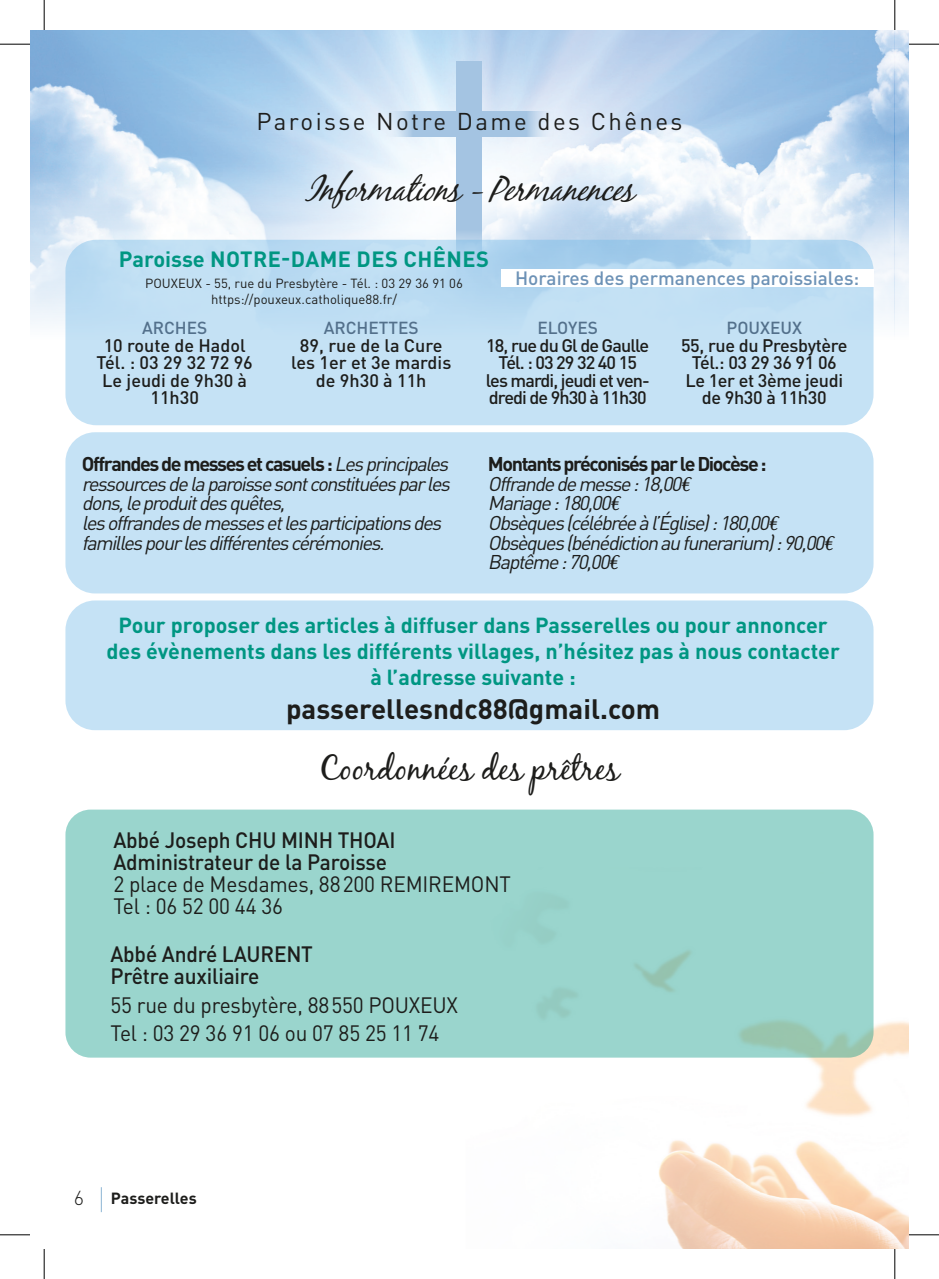
<style>
.page{position:relative;width:939px;height:1279px;background:#fff}
.page>*{position:absolute;margin:0;border:0;box-sizing:border-box;transform-origin:0 0}
.Titre_BlackJack{font:italic 34px "Black Jack";color:#1d1d1b;scale:.95 1}
.t1{font:34px "Black Jack";color:#1d1d1b}
.t2{font:700 27.8px "DIN Pro";color:#1d1d1b}
.t3{font:24px "DIN Pro";letter-spacing:.1em;color:#1d1d1b}
.TXT_COURANT{font:500 22px/22px "DIN Pro";letter-spacing:-.01em;color:#1d1d1b;scale:.95 1}
.TXT_COURANT-2{font:22px "DIN Pro";letter-spacing:-.01em;color:#1d1d1b;scale:.95 1}
.t4{font:700 21.8px "DIN Pro";letter-spacing:.02em;color:#009682}
.t5{font:700 21.6px/25.8px "DIN Pro";color:#009682;text-align:center}
.t6{font:300 20px "DIN Pro";color:#1d1d1b}
.t7{font:italic 19.8px/19.8px "DIN Pro";color:#1d1d1b}
.t8{font:500 19px "DIN Pro";color:#6d92b6}
.t9{font:500 18px/17.4px "DIN Pro";color:#1d1d1b;text-align:center}
.t10{font:500 18px/17.4px "DIN Pro";letter-spacing:-.05em;color:#1d1d1b}
.t11{font:500 18px/17.4px "DIN Pro";letter-spacing:-.02em;color:#1d1d1b;text-align:center}
.t12{font:500 17.2px "DIN Pro";color:#53708b}
.t13{font:700 16px "DIN Pro";color:#1d1d1b}
.t14{font:13px "DIN Pro";color:#1d1d1b}
.s1{font-weight:700;font-style:normal}
.s2{font-family:"Acme Gothic"}
.s3{font-weight:400}
</style>
<div class="page">
<img style="left:30px;top:30px;width:879px;height:522px">
<div style="left:457px;top:61px;width:25px;height:225px;background:#a4c4e2"></div>
<svg style="left:384px;top:111px;width:170px;height:25px;background:#b1cde6"></svg>
<img style="left:659px;top:868px;width:250px;height:381px">
<div style="left:65px;top:600px;width:808px;height:130px;background:#c5e2f5;border-radius:30px"></div>
<div style="left:65px;top:432px;width:808px;height:161px;background:#c5e2f5;border-radius:30px"></div>
<svg style="left:65px;top:240px;width:808px;height:185px;background:#c0dff3"></svg>
<div style="left:501px;top:269px;width:372px;height:18px;background:#fff"></div>
<div style="left:65px;top:810px;width:808px;height:248px;background:#9ad5cd;border-radius:25px"></div>
<svg style="left:101px;top:1187px;width:1px;height:25px"></svg>
<hr style="left:0;top:44px;width:30px;height:1px;background:#000">
<hr style="left:909px;top:44px;width:30px;height:1px;background:#000">
<hr style="left:0;top:1234px;width:30px;height:1px;background:#000">
<hr style="left:909px;top:1234px;width:30px;height:1px;background:#000">
<hr style="left:44px;top:0;width:1px;height:30px;background:#000">
<hr style="left:44px;top:1249px;width:1px;height:30px;background:#000">
<hr style="left:894px;top:0;width:1px;height:30px;background:#000">
<hr style="left:894px;top:1249px;width:1px;height:30px;background:#000">
<p class="t3" style="left:256px;top:103px;width:427px">Paroisse Notre Dame des Chênes</p>
<p class="Titre_BlackJack" style="left:305px;top:168px;width:367px">Informations-Permanences</p>
<p class="t4" style="left:119px;top:241px;width:371px">Paroisse NOTRE-DAME DES CHÊNES</p>
<p class="t14" style="left:145px;top:273px;width:319px">POUXEUX - 55, rue du Presbytère - Tél. : 03 29 36 91 06</p>
<p class="t14" style="left:211px;top:289px;width:187px">https://pouxeux.catholique88.fr/</p>
<p class="t8" style="left:515px;top:263px;width:346px">Horaires des permanences paroissiales:</p>
<p class="t12" style="left:142px;top:314px;width:67px">ARCHES</p>
<p class="t9" style="left:104px;top:335px;width:144px">10 route de Hadol</p>
<p class="t9" style="left:96px;top:352px;width:158px">Tél. : 03 29 32 72 96</p>
<p class="t9" style="left:102px;top:369px;width:146px">Le jeudi de 9h30 à<br>11h30</p>
<p class="t12" style="left:324px;top:314px;width:97px">ARCHETTES</p>
<p class="t9" style="left:300px;top:335px;width:144px">89, rue de la Cure</p>
<p class="t9" style="left:291px;top:352px;width:162px">les 1er et 3e mardis de 9h30 à 11h</p>
<p class="t12" style="left:537px;top:314px;width:62px">ELOYES</p>
<p class="t10" style="left:486px;top:335px;width:164px">18, rue du Gl de Gaulle</p>
<p class="t10" style="left:498px;top:352px;width:140px">Tél. : 03 29 32 40 15</p>
<p class="t10" style="left:486px;top:369px;width:166px">les mardi, jeudi et ven&shy;dredi de 9h30 à 11h30</p>
<p class="t12" style="left:726px;top:314px;width:77px">POUXEUX</p>
<p class="t11" style="left:681px;top:335px;width:168px">55, rue du Presbytère</p>
<p class="t11" style="left:692px;top:352px;width:147px">Tél.: 03 29 36 91 06</p>
<p class="t11" style="left:685px;top:369px;width:159px">Le 1er et 3ème jeudi de 9h30 à 11h30</p>
<p class="t7" style="left:82px;top:452px;width:375px"><span class="s1">Offrandes de messes et casuels :</span> Lesprincipales ressourcesdelaparoissesontconstituéesparles dons,leproduitdesquêtes, lesoffrandesdemessesetlesparticipationsdes famillespourlesdifférentescérémonies.</p>
<p class="t7" style="left:488px;top:452px;width:352px"><span class="s1">Montants préconisés par le Diocèse :<br></span>Offrandedemesse:18,00<span class="s2">€<br></span>Mariage:180,00<span class="s2">€<br></span>Obsèques(célébréeàl’Église):180,00<span class="s2">€<br></span>Obsèques(bénédictionaufunerarium):90,00<span class="s2">€<br></span>Baptême:70,00<span class="s2">€</span></p>
<p class="t5" style="left:106px;top:610px;width:735px">Pour proposer des articles à diffuser dans Passerelles ou pour annoncer des évènements dans les différents villages, n’hésitez pas à nous contacter à l’adresse suivante :</p>
<p class="t2" style="left:286px;top:685px;width:376px">passerellesndc88@gmail.com</p>
<p class="t1" style="left:319px;top:747px;width:302px">Coordonnées des prêtres</p>
<p class="TXT_COURANT" style="left:113px;top:827px;width:420px">Abbé Joseph CHU MINH THOAI<br>Administrateur de la Paroisse<br><span class="s3">2 place de Mesdames, 88200 REMIREMONT<br>Tel : 06 52 00 44 36</span></p>
<p class="TXT_COURANT" style="left:110px;top:941px;width:215px">Abbé André LAURENT<br>Prêtre auxiliaire</p>
<p class="TXT_COURANT-2" style="left:110px;top:987px;width:367px">55 rue du presbytère, 88550 POUXEUX</p>
<p class="TXT_COURANT-2" style="left:110px;top:1016px;width:348px">Tel : 03 29 36 91 06 ou 07 85 25 11 74</p>
<p class="t6" style="left:74px;top:1182px;width:12px">6</p>
<p class="t13" style="left:111px;top:1185px;width:87px">Passerelles</p>
</div>
